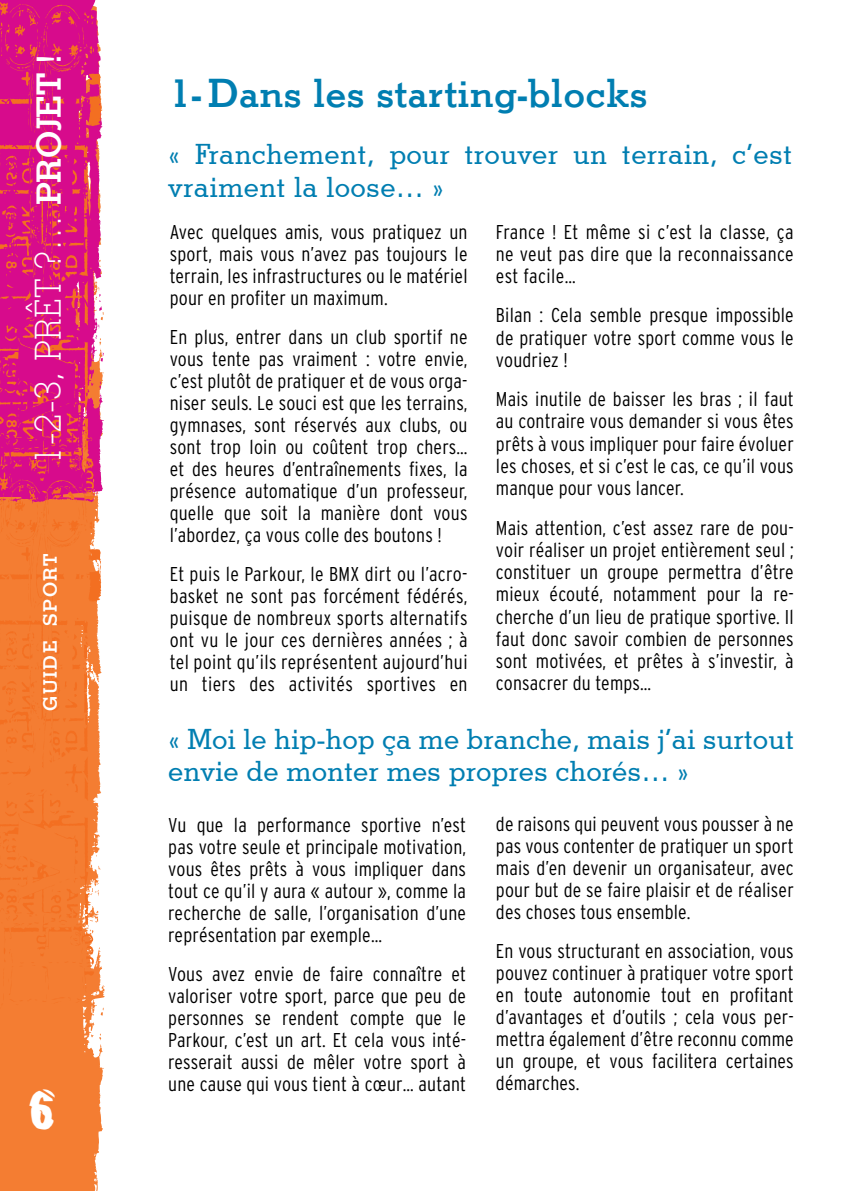
<style>
.page{position:relative;width:851px;height:1191px;background:#fff}
.page>*{position:absolute;margin:0;border:0;box-sizing:border-box;transform-origin:0 0}
.t1{font:700 42px "Stymie LT";letter-spacing:.02em;color:#007eb1}
.t2{font:300 36px "Stymie BT";color:#fff}
.t3{font:500 28px/32px "Stymie BT";color:#007eb1}
.t4{font:300 condensed 20px/22px "Interstate";letter-spacing:.01em;color:#000;text-align:justify}
.t5{font:700 20px "Stymie LT";letter-spacing:.08em;color:#fff}
.s1{font-family:"Stymie LT";font-weight:700}
</style>
<div class="page">
<div style="left:0;top:0;width:52px;height:1191px;background:#f47d32"></div>
<svg style="left:52px;top:582px;width:53px;height:609px;fill:#f47d32"></svg>
<svg style="left:101px;top:98px;width:3px;height:393px"></svg>
<svg style="left:0;top:0;width:101px;height:456px;fill:#d70b8c"></svg>
<svg style="left:0;top:456px;width:101px;height:555px"></svg>
<svg style="left:52px;top:1089px;width:3px;height:41px"></svg>
<h2 class="t2" style="left:26px;top:465px;width:413px;rotate:-90deg">1-2-3, PRÊT ?… <span class="s1">PROJET !</span></h2>
<p class="t5" style="left:39px;top:710px;width:159px;rotate:-90deg">GUIDE SPORT</p>
<h1 class="t1" style="left:170px;top:70px;width:479px">1- Dans les starting-blocks</h1>
<h3 class="t3" style="left:168px;top:138px;width:625px">« Franchement, pour trouver un terrain, c’est vraiment la loose… »</h3>
<p class="t4" style="left:170px;top:220px;width:299px">Avec quelques amis, vous pratiquez un sport, mais vous n’avez pas toujours le terrain, les infrastructures ou le matériel pour en profiter un maximum.</p>
<p class="t4" style="left:170px;top:325px;width:299px">En plus, entrer dans un club sportif ne vous tente pas vraiment : votre envie, c’est plutôt de pratiquer et de vous orga&shy;niser seuls. Le souci est que les terrains, gymnases, sont réservés aux clubs, ou sont trop loin ou coûtent trop chers… et des heures d’entraînements fixes, la présence automatique d’un professeur, quelle que soit la manière dont vous l’abordez, ça vous colle des boutons !</p>
<p class="t4" style="left:170px;top:562px;width:299px">Et puis le Parkour, le BMX dirt ou l’acro&shy;basket ne sont pas forcément fédérés, puisque de nombreux sports alternatifs ont vu le jour ces dernières années ; à tel point qu’ils représentent aujourd’hui un tiers des activités sportives en</p>
<p class="t4" style="left:496px;top:220px;width:299px">France ! Et même si c’est la classe, ça ne veut pas dire que la reconnaissance est facile…</p>
<p class="t4" style="left:496px;top:304px;width:299px">Bilan : Cela semble presque impossible de pratiquer votre sport comme vous le voudriez !</p>
<p class="t4" style="left:496px;top:388px;width:299px">Mais inutile de baisser les bras ; il faut au contraire vous demander si vous êtes prêts à vous impliquer pour faire évoluer les choses, et si c’est le cas, ce qu’il vous manque pour vous lancer.</p>
<p class="t4" style="left:496px;top:516px;width:299px">Mais attention, c’est assez rare de pou&shy;voir réaliser un projet entièrement seul ; constituer un groupe permettra d’être mieux écouté, notamment pour la re&shy;cherche d’un lieu de pratique sportive. Il faut donc savoir combien de personnes sont motivées, et prêtes à s’investir, à consacrer du temps…</p>
<h3 class="t3" style="left:168px;top:722px;width:627px">« Moi le hip-hop ça me branche, mais j’ai surtout envie de monter mes propres chorés… »</h3>
<p class="t4" style="left:168px;top:813px;width:299px">Vu que la performance sportive n’est pas votre seule et principale motivation, vous êtes prêts à vous impliquer dans tout ce qu’il y aura « autour », comme la recherche de salle, l’organisation d’une représentation par exemple…</p>
<p class="t4" style="left:168px;top:962px;width:299px">Vous avez envie de faire connaître et valoriser votre sport, parce que peu de personnes se rendent compte que le Parkour, c’est un art. Et cela vous inté&shy;resserait aussi de mêler votre sport à une cause qui vous tient à cœur… autant</p>
<p class="t4" style="left:496px;top:813px;width:299px">de raisons qui peuvent vous pousser à ne pas vous contenter de pratiquer un sport mais d’en devenir un organisateur, avec pour but de se faire plaisir et de réaliser des choses tous ensemble.</p>
<p class="t4" style="left:496px;top:940px;width:299px">En vous structurant en association, vous pouvez continuer à pratiquer votre sport en toute autonomie tout en profitant d’avantages et d’outils ; cela vous per&shy;mettra également d’être reconnu comme un groupe, et vous facilitera certaines démarches.</p>
</div>
